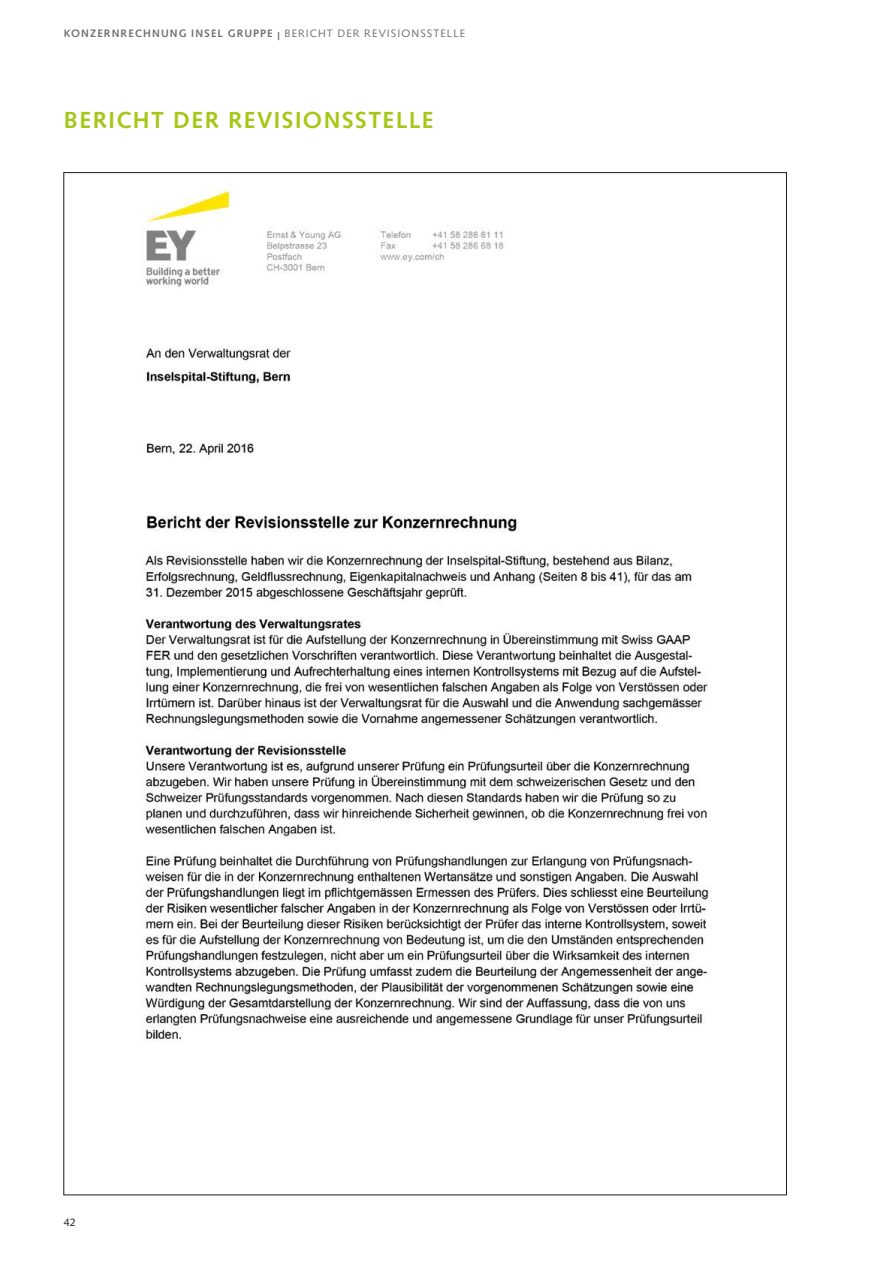
<style>
.page{position:relative;width:893px;height:1263px;background:#fff}
.page>*{position:absolute;margin:0;border:0;box-sizing:border-box;transform-origin:0 0}
.t1{font:700 23.25px "Syntax";color:#a5c715}
.t2{font:10.8px "Syntax";letter-spacing:.1em;color:#706f6f}
.t3{font:700 10.8px "Syntax";color:#706f6f}
.t4{font:10.8px "Syntax";color:#1d1d1b}
.s1{font-weight:700}
</style>
<div class="page">
<img style="left:141px;top:186px;width:568px;height:856px">
<p class="t3" style="left:64px;top:27px;width:17px">KONZERNRECHNUNG</p>
<p class="t3" style="left:191px;top:27px;width:12px">INSEL</p>
<p class="t2" style="left:228px;top:27px;width:239px"><span class="s1">GRUPPE |</span> BERICHT DER REVISIONSSTELLE</p>
<h1 class="t1" style="left:64px;top:107px;width:31px">BERICHT</h1>
<h1 class="t1" style="left:173px;top:107px;width:16px">DER</h1>
<h1 class="t1" style="left:228px;top:107px;width:30px">REVISIONSSTELLE</h1>
<p class="t4" style="left:64px;top:1216px;width:13px">42</p>
</div>
